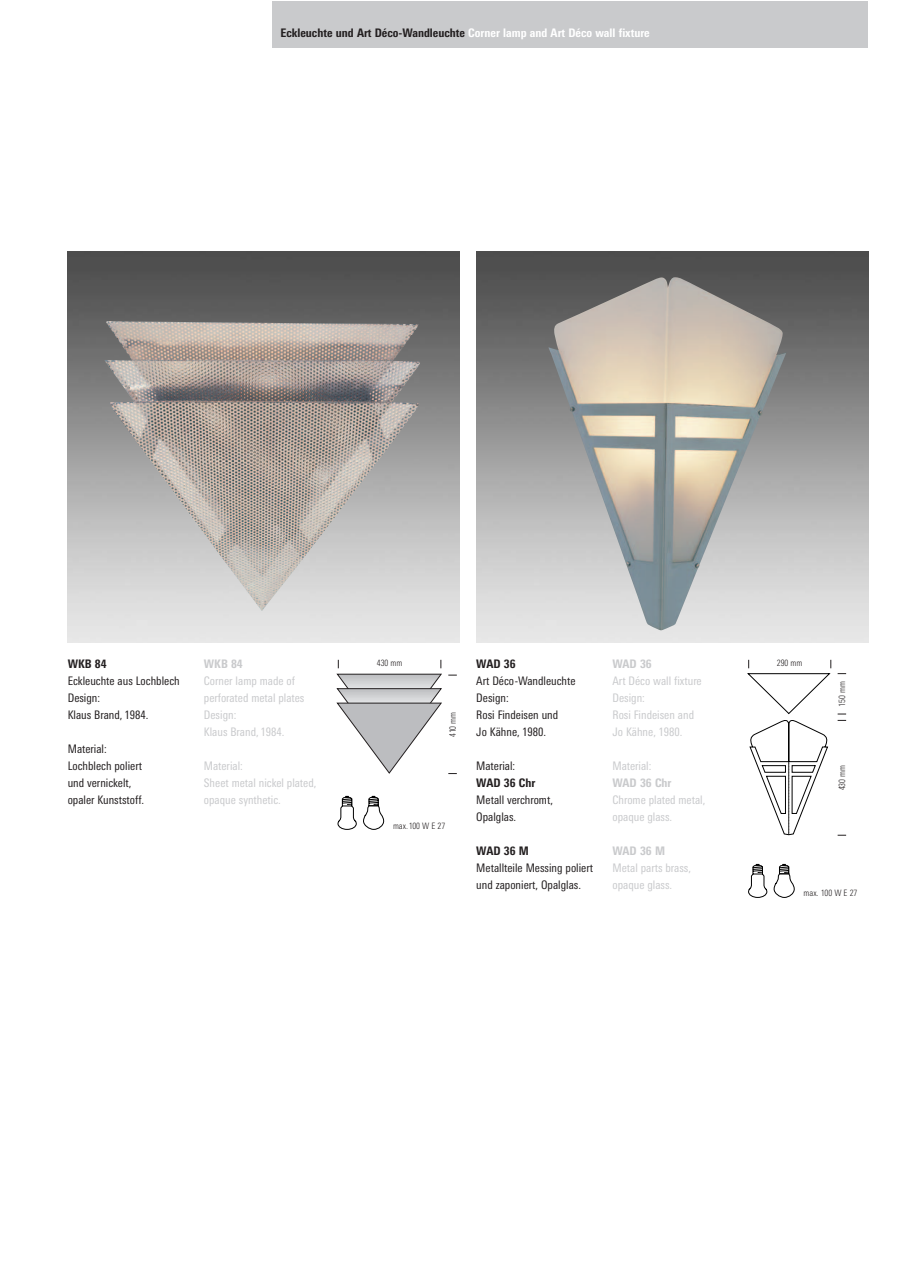
<style>
.page{position:relative;width:915px;height:1263px;background:#fff}
.page>*{position:absolute;margin:0;border:0;box-sizing:border-box;transform-origin:0 0}
.t1{font:condensed 11.7px/17px "LT Univers";color:#231f20}
.t2{font:condensed 11.7px/17px "LT Univers";color:#c9cacc}
.t3{font:800 condensed 11.7px "LT Univers";color:#231f20}
.t4{font:300 condensed 8.85px "LT Univers";color:#231f20}
.s1{color:#fff}
.s2{font-weight:800}
</style>
<div class="page">
<img style="left:68px;top:252px;width:391px;height:391px">
<img style="left:476px;top:252px;width:392px;height:391px">
<div style="left:272px;top:1px;width:595px;height:46px;background:#c9cacc"></div>
<img style="left:548px;top:277px;width:238px;height:354px">
<img style="left:104px;top:320px;width:316px;height:291px">
<svg style="left:336px;top:674px;width:106px;height:100px"></svg>
<svg style="left:363px;top:796px;width:21px;height:34px"></svg>
<svg style="left:337px;top:796px;width:20px;height:34px"></svg>
<svg style="left:747px;top:660px;width:84px;height:175px"></svg>
<svg style="left:837px;top:714px;width:8px;height:7px"></svg>
<svg style="left:773px;top:864px;width:21px;height:34px"></svg>
<svg style="left:748px;top:864px;width:19px;height:34px"></svg>
<p class="t3" style="left:280px;top:28px;width:370px">Eckleuchte und Art Déco-Wandleuchte <span class="s1">Corner lamp and Art Déco wall fixture</span></p>
<p class="t1" style="left:68px;top:656px;width:113px"><span class="s2">WKB 84<br></span>Eckleuchte aus Lochblech<br>Design:<br>Klaus Brand, 1984.</p>
<p class="t1" style="left:68px;top:741px;width:78px">Material:<br>Lochblech poliert und vernickelt, opaler Kunststoff.</p>
<p class="t2" style="left:204px;top:656px;width:102px"><span class="s2">WKB 84<br></span>Corner lamp made of perforated metal plates<br>Design:<br>Klaus Brand, 1984.</p>
<p class="t2" style="left:204px;top:758px;width:114px">Material:<br>Sheet metal nickel plated, opaque synthetic.</p>
<p class="t4" style="left:376px;top:659px;width:27px">430 mm</p>
<p class="t4" style="left:449px;top:737px;width:26px;rotate:-90deg">410 mm</p>
<p class="t4" style="left:393px;top:822px;width:54px">max.100 W E 27</p>
<p class="t1" style="left:476px;top:656px;width:101px"><span class="s2">WAD 36<br></span>Art Déco-Wandleuchte<br>Design:<br>Rosi Findeisen und<br>Jo Kähne, 1980.</p>
<p class="t1" style="left:476px;top:758px;width:78px">Material:<br><span class="s2">WAD 36 Chr<br></span>Metall verchromt,<br>Opalglas.</p>
<p class="t1" style="left:476px;top:844px;width:118px"><span class="s2">WAD 36 M<br></span>Metallteile Messing poliert und zaponiert, Opalglas.</p>
<p class="t2" style="left:612px;top:656px;width:91px"><span class="s2">WAD 36<br></span>Art Déco wall fixture<br>Design:<br>Rosi Findeisen and<br>Jo Kähne, 1980.</p>
<p class="t2" style="left:612px;top:758px;width:94px">Material:<br><span class="s2">WAD 36 Chr<br></span>Chrome plated metal, opaque glass.</p>
<p class="t2" style="left:612px;top:844px;width:80px"><span class="s2">WAD 36 M<br></span>Metal parts brass, opaque glass.</p>
<p class="t4" style="left:776px;top:659px;width:27px">290 mm</p>
<p class="t4" style="left:838px;top:707px;width:27px;rotate:-90deg">150 mm</p>
<p class="t4" style="left:838px;top:790px;width:27px;rotate:-90deg">430 mm</p>
<p class="t4" style="left:803px;top:889px;width:55px">max. 100 W E 27</p>
</div>
